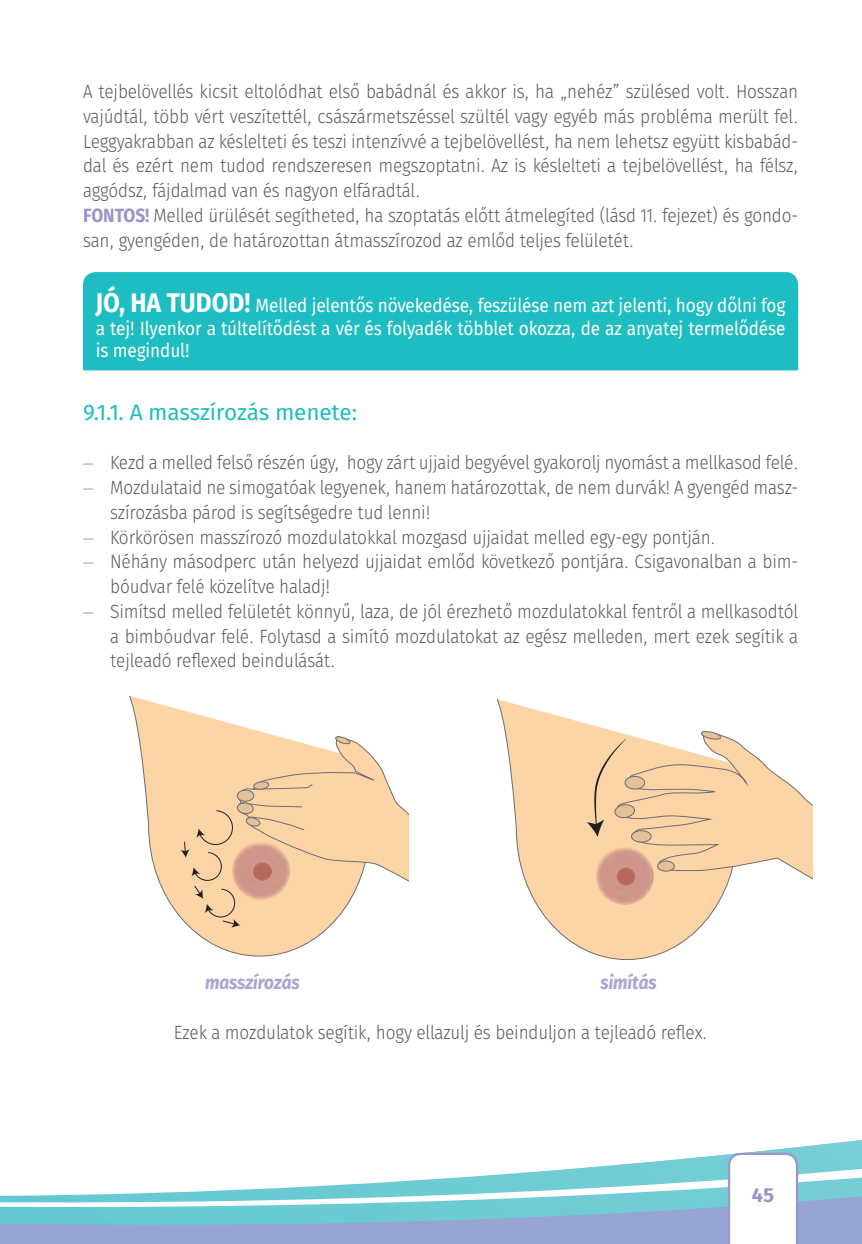
<style>
.page{position:relative;width:862px;height:1244px;background:#fff}
.page>*{position:absolute;margin:0;border:0;box-sizing:border-box;transform-origin:0 0}
.t1{font:22.5px "Fira Sans OT";letter-spacing:-.01em;color:#1ebdc2}
.t2{font:700 20.25px "Fira Sans OT";color:#9a94c8}
.t3{font:19.12px/24.8px "Fira Sans OT Light";letter-spacing:-.01em;color:#57585a;scale:.9 1}
.t4{font:19.12px/22.5px "Fira Sans OT";letter-spacing:-.01em;color:#fff;text-align:justify;scale:.9 1}
.t5{font:italic 700 19.12px "Fira Sans OT";letter-spacing:-.01em;color:#aaa6d1;scale:.9 1}
.s1{font-family:"Fira Sans OT";font-weight:700;color:#9a94c8}
.s2{font-weight:700;font-size:27px}
.s3{color:#9a94c8}
</style>
<div class="page">
<svg style="left:0;top:804px;width:861px;height:440px"></svg>
<svg style="left:727px;top:1152px;width:70px;height:92px"></svg>
<div style="left:83px;top:272px;width:714px;height:98px;background:#1ebdc2"></div>
<svg style="left:129px;top:696px;width:244px;height:260px"></svg>
<svg style="left:180px;top:735px;width:228px;height:193px;background:#f5d2ae"></svg>
<svg style="left:496px;top:699px;width:244px;height:260px"></svg>
<img style="left:595px;top:888px;width:58px;height:17px">
<svg style="left:586px;top:730px;width:226px;height:158px"></svg>
<p class="t3" style="left:83px;top:81px;width:795px">A tejbelövellés kicsit eltolódhat első babádnál és akkor is, ha „nehéz” szülésed volt. Hosszan vajúdtál, több vért veszítettél, császármetszéssel szültél vagy egyéb más probléma merült fel.<br>Leggyakrabban az késlelteti és teszi intenzívvé a tejbelövellést, ha nem lehetsz együtt kisbabád&shy;dal és ezért nem tudod rendszeresen megszoptatni. Az is késlelteti a tejbelövellést, ha félsz, aggódsz, fájdalmad van és nagyon elfáradtál.<br><span class="s1">FONTOS!</span> Melled ürülését segítheted, ha szoptatás előtt átmelegíted (lásd 11. fejezet) és gondo&shy;san, gyengéden, de határozottan átmasszírozod az emlőd teljes felületét.</p>
<p class="t4" style="left:96px;top:296px;width:767px"><span class="s2">JÓ, HA TUDOD!</span> Melled jelentős növekedése, feszülése nem azt jelenti, hogy dőlni fog a tej! Ilyenkor a túltelítődést a vér és folyadék többlet okozza, de az anyatej termelődése is megindul!</p>
<p class="t1" style="left:83px;top:403px;width:276px">9.1.1. A masszírozás menete:</p>
<p class="t3" style="left:83px;top:452px;width:795px"><span class="s3">−</span> Kezd a melled felső részén úgy, hogy zárt ujjaid begyével gyakorolj nyomást a mellkasod felé.</p>
<p class="t3" style="left:83px;top:477px;width:795px"><span class="s3">−</span> Mozdulataid ne simogatóak legyenek, hanem határozottak, de nem durvák! A gyengéd masz-</p>
<p class="t3" style="left:110px;top:501px;width:357px">szírozásba párod is segítségedre tud lenni!</p>
<p class="t3" style="left:83px;top:526px;width:703px"><span class="s3">−</span> Körkörösen masszírozó mozdulatokkal mozgasd ujjaidat melled egy-egy pontján.</p>
<p class="t3" style="left:83px;top:551px;width:795px"><span class="s3">−</span> Néhány másodperc után helyezd ujjaidat emlőd következő pontjára. Csigavonalban a bim-</p>
<p class="t3" style="left:110px;top:576px;width:246px">bóudvar felé közelítve haladj!</p>
<p class="t3" style="left:83px;top:600px;width:795px"><span class="s3">−</span> Simítsd melled felületét könnyű, laza, de jól érezhető mozdulatokkal fentről a mellkasodtól</p>
<p class="t3" style="left:110px;top:625px;width:765px">a bimbóudvar felé. Folytasd a simító mozdulatokat az egész melleden, mert ezek segítik a</p>
<p class="t3" style="left:110px;top:650px;width:251px">tejleadó reflexed beindulását.</p>
<p class="t5" style="left:205px;top:975px;width:107px">masszírozás</p>
<p class="t5" style="left:600px;top:975px;width:64px">simítás</p>
<p class="t3" style="left:174px;top:1021px;width:594px">Ezek a mozdulatok segítik, hogy ellazulj és beinduljon a tejleadó reflex.</p>
<p class="t2" style="left:751px;top:1187px;width:24px">45</p>
</div>
